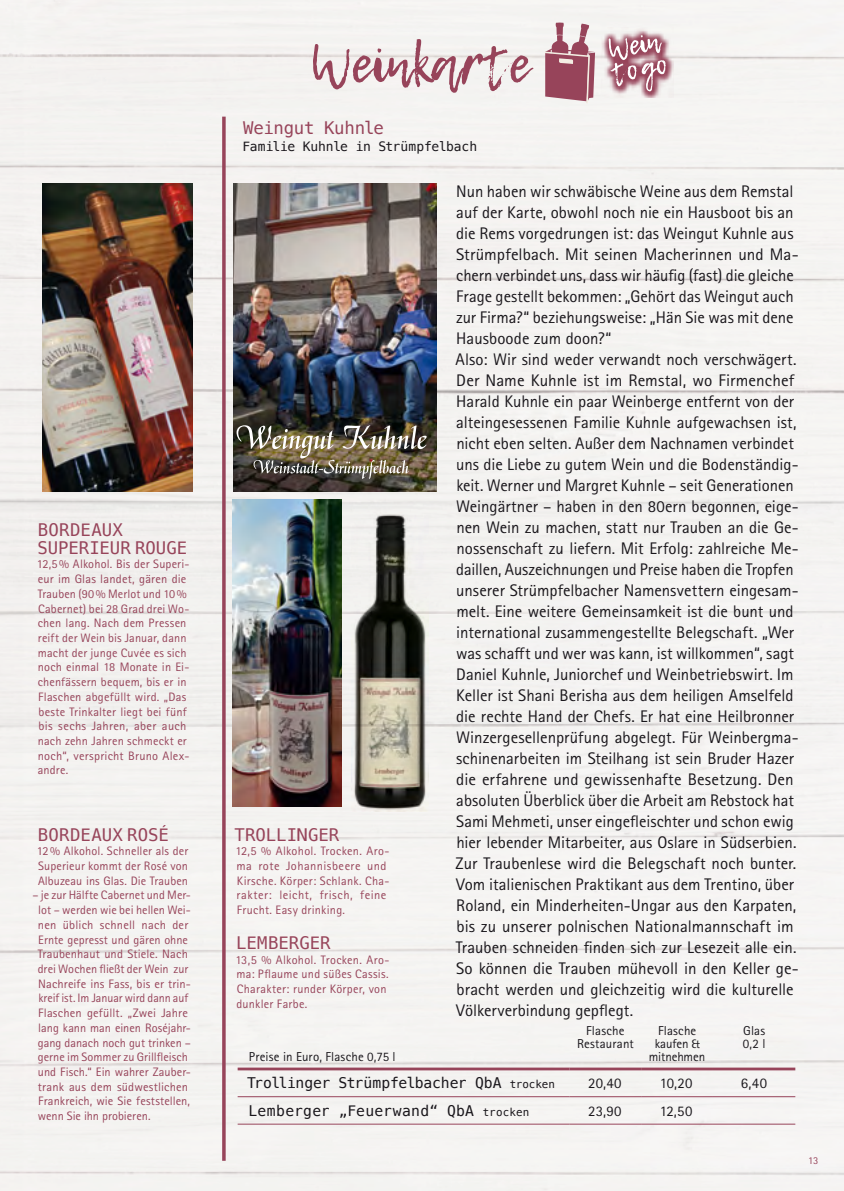
<style>
.page{position:relative;width:844px;height:1191px;background:#fff}
.page>*{position:absolute;margin:0;border:0;box-sizing:border-box;transform-origin:0 0}
.t1{font:52.5px "Lemon Tuesday";letter-spacing:-.005em;color:#97445a}
.t2{font:17.32px/17.3px "Menlo";color:#97445a}
.t3{font:16.8px/21px "Rotis Sans Serif Pro";color:#1a171c}
.t4{font:14.7px "Menlo";color:#1a171c}
.t5{font:14.7px "Menlo";letter-spacing:.02em;color:#1a171c}
.t6{font:14.7px "Rotis Sans Serif Pro";letter-spacing:.01em;color:#1a171c}
.t7{font:12.95px/13px "Rotis Sans Serif Pro";letter-spacing:.01em;color:#1a171c;text-align:center}
.t8{font:12.95px "Menlo";letter-spacing:-.01em;color:#1a171c}
.t9{font:12.95px/13px "Rotis Sans Serif Pro";letter-spacing:-.01em;color:#1a171c;text-align:center}
.t10{font:12.25px/14.7px "Rotis Sans Serif Pro";letter-spacing:.01em;color:#97445a}
.t11{font:12.25px/14.7px "Rotis Sans Serif Pro";letter-spacing:.03em;color:#97445a}
.t12{font:10.5px "Rotis Sans Serif Pro";color:#97445a}
.s1{font-size:10.85px}
</style>
<div class="page">
<div style="left:0;top:0;width:843px;height:1191px;background:#f4f3f1"></div>
<img style="left:43px;top:184px;width:149px;height:307px">
<img style="left:233px;top:499px;width:109px;height:308px">
<img style="left:351px;top:513px;width:77px;height:298px">
<img style="left:233px;top:184px;width:204px;height:307px">
<hr style="left:237px;top:1123px;width:332px;height:1px;background:#97445a">
<hr style="left:569px;top:1123px;width:72px;height:1px;background:#97445a">
<hr style="left:641px;top:1123px;width:71px;height:1px;background:#97445a">
<hr style="left:237px;top:1096px;width:332px;height:1px;background:#97445a">
<hr style="left:569px;top:1096px;width:72px;height:1px;background:#97445a">
<hr style="left:641px;top:1096px;width:71px;height:1px;background:#97445a">
<hr style="left:712px;top:1096px;width:83px;height:1px;background:#97445a">
<hr style="left:237px;top:1067px;width:332px;height:3px;background:#97445a">
<hr style="left:569px;top:1067px;width:72px;height:3px;background:#97445a">
<hr style="left:641px;top:1067px;width:71px;height:3px;background:#97445a">
<hr style="left:712px;top:1067px;width:83px;height:3px;background:#97445a">
<hr style="left:712px;top:1123px;width:83px;height:1px;background:#97445a">
<hr style="left:222px;top:117px;width:3px;height:1043px;background:#97445a">
<img style="left:236px;top:425px;width:190px;height:54px">
<svg style="left:543px;top:23px;width:52px;height:82px"></svg>
<svg style="left:600px;top:27px;width:73px;height:71px;fill:#f3f1ef"></svg>
<svg style="left:608px;top:35px;width:57px;height:56px;background:#bf8e9a"></svg>
<p class="t2" style="left:37px;top:522px;width:151px">BORDEAUX<br>SUPERIEUR ROUGE</p>
<p class="t10" style="left:37px;top:557px;width:154px">12,5% Alkohol. Bis der Superi&shy;eur im Glas landet, gären die<br>Trauben (90% Merlot und 10%<br>Cabernet) bei 28 Grad drei Wo&shy;chen lang. Nach dem Pressen reift der Wein bis Januar, dann macht der junge Cuvée es sich noch einmal 18 Monate in Ei&shy;chenfässern bequem, bis er in<br>Flaschen abgefüllt wird. „Das beste Trinkalter liegt bei fünf bis sechs Jahren, aber auch nach zehn Jahren schmeckt er noch“, verspricht Bruno Alex&shy;andre.</p>
<p class="t2" style="left:38px;top:826px;width:132px">BORDEAUX ROSÉ</p>
<p class="t10" style="left:37px;top:844px;width:153px;text-align:justify">12% Alkohol. Schneller als der Superieur kommt der Rosé von Albuzeau ins Glas. Die Trauben</p>
<p class="t10" style="left:38px;top:888px;width:155px;text-indent:-5px">– je zur Hälfte Cabernet und Mer&shy;lot – werden wie bei hellen Wei&shy;nen üblich schnell nach der<br>Ernte gepresst und gären ohne<br>Traubenhaut und Stiele. Nach drei Wochen fließt der Wein zur<br>Nachreife ins Fass, bis er trin&shy;kreif ist. Im Januar wird dann auf<br>Flaschen gefüllt. „Zwei Jahre lang kann man einen Roséjahr&shy;gang danach noch gut trinken – gerne im Sommer zu Grillfleisch und Fisch.“ Ein wahrer Zauber&shy;trank aus dem südwestlichen<br>Frankreich, wie Sie feststellen, wenn Sie ihn probieren.</p>
<h1 class="t1" style="left:310px;top:34px;width:221px">Weinkarte</h1>
<p class="t2" style="left:243px;top:119px;width:142px">Weingut Kuhnle</p>
<p class="t8" style="left:242px;top:138px;width:236px">Familie Kuhnle in Strümpfelbach</p>
<p class="t2" style="left:234px;top:826px;width:106px">TROLLINGER</p>
<p class="t11" style="left:235px;top:844px;width:156px">12,5 % Alkohol. Trocken. Aro&shy;ma rote Johannisbeere und<br>Kirsche. Körper: Schlank. Cha&shy;rakter: leicht, frisch, feine<br>Frucht. Easy drinking.</p>
<p class="t2" style="left:236px;top:934px;width:96px">LEMBERGER</p>
<p class="t10" style="left:235px;top:952px;width:156px">13,5 % Alkohol. Trocken. Aro&shy;ma: Pflaume und süßes Cassis.<br>Charakter: runder Körper, von dunkler Farbe.</p>
<p class="t7" style="left:249px;top:1050px;width:148px">Preise in Euro, Flasche 0,75 l</p>
<p class="t3" style="left:455px;top:181px;width:344px">Nun haben wir schwäbische Weine aus dem Remstal auf der Karte, obwohl noch nie ein Hausboot bis an die Rems vorgedrungen ist: das Weingut Kuhnle aus Strümpfelbach. Mit seinen Macherinnen und Ma&shy;chern verbindet uns, dass wir häufig (fast) die gleiche Frage gestellt bekommen: „Gehört das Weingut auch zur Firma?“ beziehungsweise: „Hän Sie was mit dene Hausboode zum doon?“<br>Also: Wir sind weder verwandt noch verschwägert.<br>Der Name Kuhnle ist im Remstal, wo Firmenchef Harald Kuhnle ein paar Weinberge entfernt von der alteingesessenen Familie Kuhnle aufgewachsen ist, nicht eben selten. Außer dem Nachnamen verbindet uns die Liebe zu gutem Wein und die Bodenständig&shy;keit. Werner und Margret Kuhnle – seit Generationen Weingärtner – haben in den 80ern begonnen, eige&shy;nen Wein zu machen, statt nur Trauben an die Ge&shy;nossenschaft zu liefern. Mit Erfolg: zahlreiche Me&shy;daillen, Auszeichnungen und Preise haben die Tropfen unserer Strümpfelbacher Namensvettern eingesam&shy;melt. Eine weitere Gemeinsamkeit ist die bunt und international zusammengestellte Belegschaft. „Wer was schafft und wer was kann, ist willkommen“, sagt Daniel Kuhnle, Juniorchef und Weinbetriebswirt. Im Keller ist Shani Berisha aus dem heiligen Amselfeld die rechte Hand der Chefs. Er hat eine Heilbronner Winzergesellenprüfung abgelegt. Für Weinbergma&shy;schinenarbeiten im Steilhang ist sein Bruder Hazer die erfahrene und gewissenhafte Besetzung. Den absoluten Überblick über die Arbeit am Rebstock hat Sami Mehmeti, unser eingefleischter und schon ewig hier lebender Mitarbeiter, aus Oslare in Südserbien.<br>Zur Traubenlese wird die Belegschaft noch bunter.<br>Vom italienischen Praktikant aus dem Trentino, über Roland, ein Minderheiten-Ungar aus den Karpaten, bis zu unserer polnischen Nationalmannschaft im Trauben schneiden finden sich zur Lesezeit alle ein.<br>So können die Trauben mühevoll in den Keller ge&shy;bracht werden und gleichzeitig wird die kulturelle Völkerverbindung gepflegt.</p>
<p class="t7" style="left:577px;top:1024px;width:58px">Flasche<br>Restaurant</p>
<p class="t9" style="left:648px;top:1024px;width:58px">Flasche kaufen &amp; mitnehmen</p>
<p class="t7" style="left:742px;top:1024px;width:24px;text-align:left">Glas<br>0,2 l</p>
<p class="t4" style="left:247px;top:1073px;width:309px">Trollinger Strümpfelbacher QbA <span class="s1">trocken</span></p>
<p class="t6" style="left:588px;top:1074px;width:35px">20,40</p>
<p class="t6" style="left:659px;top:1074px;width:34px">10,20</p>
<p class="t6" style="left:740px;top:1074px;width:28px">6,40</p>
<p class="t5" style="left:248px;top:1100px;width:282px">Lemberger „Feuerwand“ QbA <span class="s1">trocken</span></p>
<p class="t6" style="left:588px;top:1101px;width:35px">23,90</p>
<p class="t6" style="left:659px;top:1101px;width:34px">12,50</p>
<p class="t12" style="left:807px;top:1153px;width:12px">13</p>
</div>
